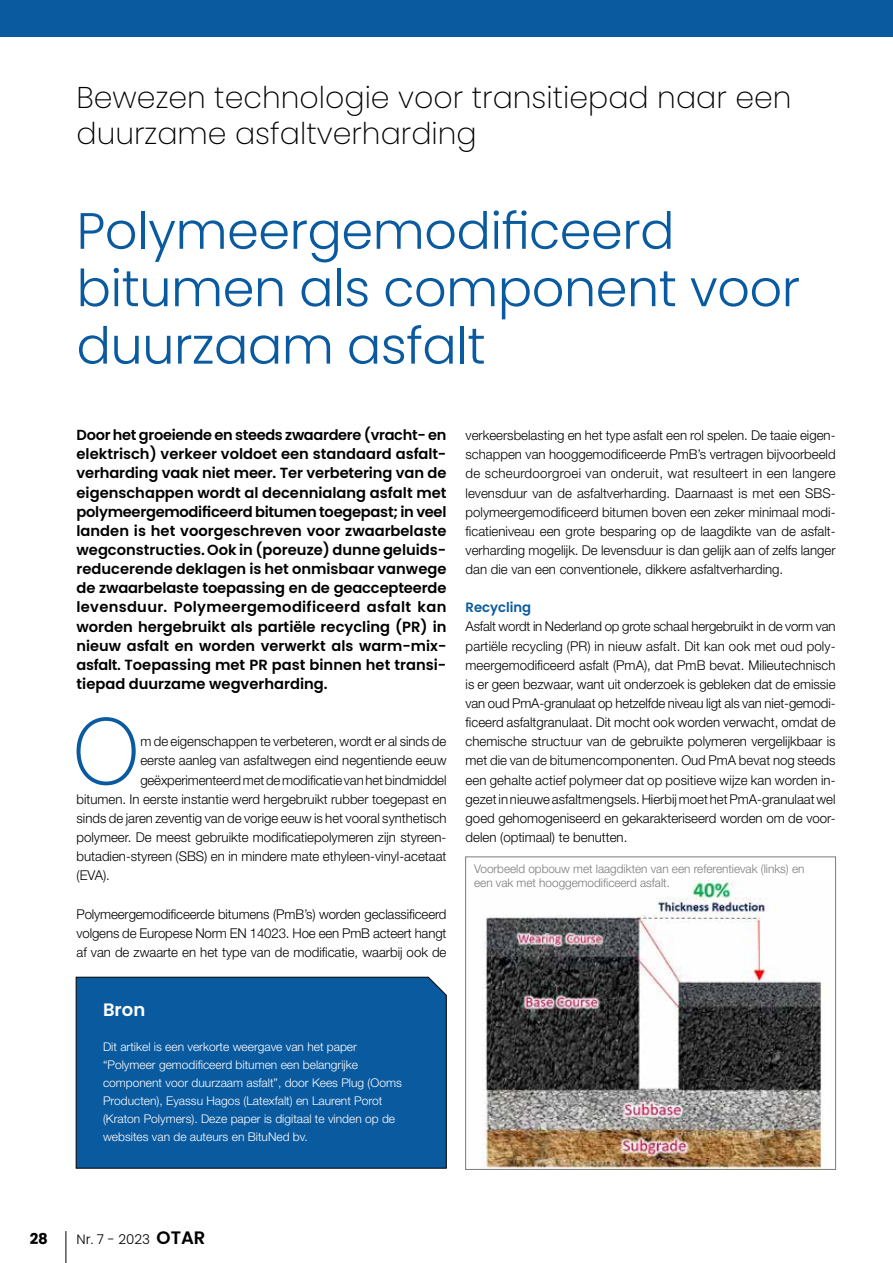
<style>
.page{position:relative;width:893px;height:1263px;background:#fff}
.page>*{position:absolute;margin:0;border:0;box-sizing:border-box;transform-origin:0 0}
.t1{font:200 95.25px "Poppins";color:#0a5aa0;scale:.91 1}
.t2{font:300 51px/57.4px "Poppins";letter-spacing:-.01em;color:#0a5aa0}
.t3{font:200 30px/36px "Poppins";color:#000}
.t4{font:600 18px "Poppins";color:#fff}
.t5{font:700 15px "Poppins";color:#000}
.t6{font:600 14.7px/19.2px "Poppins";color:#000;text-align:justify}
.t7{font:600 14.55px "Poppins";letter-spacing:-.02em;color:#000}
.t8{font:600 14.55px "Poppins";color:#000}
.t9{font:300 13.5px/19.2px "Helvetica Neue LT Std";color:#000;text-align:justify}
.t10{font:300 13.5px "Poppins";color:#000}
.t11{font:600 13.5px "Poppins";color:#0a5aa0}
.t12{font:300 12px/18px "Helvetica Neue LT Std";color:#fff}
.t13{font:300 12px/13.5px "Helvetica Neue LT Std";color:#7b7b7b}
.s1{font-size:14.55px}
.s2{font-weight:600;font-size:18px}
</style>
<div class="page">
<hr style="left:66px;top:1231px;width:1px;height:32px;background:#000">
<div style="left:0;top:0;width:893px;height:36px;background:#0a5aa0"></div>
<div style="left:76px;top:977px;width:371px;height:191px;background:#0a5aa0"></div>
<img style="left:482px;top:880px;width:344px;height:288px">
<div style="left:465px;top:856px;width:371px;height:314px;border:1px solid #7b7b7b"></div>
<h3 class="t3" style="left:77px;top:80px;width:716px">Bewezen technologie voor transitiepad naar een duurzame asfaltverharding</h3>
<h2 class="t2" style="left:77px;top:202px;width:725px">Polymeergemodificeerd bitumen als component voor duurzaam asfalt</h2>
<p class="t7" style="left:77px;top:427px;width:371px">Door het groeiende en steeds zwaardere (vracht- en</p>
<p class="t6" style="left:77px;top:445px;width:371px">elektrisch) verkeer voldoet een standaard asfalt&shy;verharding vaak niet meer. Ter verbetering van de eigenschappen wordt al decennialang asfalt met polymeergemodificeerd bitumen toegepast; in veel landen is het voorgeschreven voor zwaarbelaste wegconstructies. Ook in (poreuze) dunne geluids&shy;reducerende deklagen is het onmisbaar vanwege de zwaarbelaste toepassing en de geaccepteerde levensduur. Polymeergemodificeerd asfalt kan worden hergebruikt als partiële recycling (PR) in</p>
<p class="t8" style="left:77px;top:637px;width:367px">nieuw asfalt en worden verwerkt als warm- mix--</p>
<p class="t6" style="left:77px;top:655px;width:371px"><span class="s1">asfalt.</span> Toepassing met PR past binnen het transi&shy;tiepad duurzame wegverharding.</p>
<h1 class="t1" style="left:72px;top:696px;width:77px">O</h1>
<p class="t9" style="left:140px;top:732px;width:308px">m de eigenschappen te verbeteren, wordt er al sinds de</p>
<p class="t9" style="left:140px;top:751px;width:308px">eerste aanleg van asfaltwegen eind negentiende eeuw</p>
<p class="t9" style="left:140px;top:770px;width:308px">geëxperimenteerd met de modificatie van het bindmiddel</p>
<p class="t9" style="left:77px;top:789px;width:371px">bitumen. In eerste instantie werd hergebruikt rubber toegepast en</p>
<p class="t9" style="left:77px;top:808px;width:371px">sinds de jaren zeventig van de vorige eeuw is het vooral synthetisch</p>
<p class="t9" style="left:77px;top:827px;width:371px">polymeer. De meest gebruikte modificatiepolymeren zijn styreen-</p>
<p class="t9" style="left:77px;top:846px;width:371px">butadien-styreen (SBS) en in mindere mate ethyleen-vinyl-acetaat</p>
<p class="t9" style="left:77px;top:865px;width:35px">(EVA).</p>
<p class="t9" style="left:77px;top:904px;width:371px">Polymeergemodificeerde bitumens (PmB’s) worden geclassificeerd volgens de Europese Norm EN 14023. Hoe een PmB acteert hangt af van de zwaarte en het type van de modificatie, waarbij ook de</p>
<h3 class="t4" style="left:103px;top:999px;width:44px">Bron</h3>
<p class="t12" style="left:103px;top:1037px;width:300px">Dit artikel is een verkorte weergave van het paper “Polymeer gemodificeerd bitumen een belangrijke component voor duurzaam asfalt”, door Kees Plug (Ooms Producten), Eyassu Hagos (Latexfalt) en Laurent Porot (Kraton Polymers). Deze paper is digitaal te vinden op de websites van de auteurs en BituNed bv.</p>
<p class="t9" style="left:466px;top:425px;width:371px">verkeersbelasting en het type asfalt een rol spelen. De taaie eigen&shy;schappen van hooggemodificeerde PmB’s vertragen bijvoorbeeld de scheurdoorgroei van onderuit, wat resulteert in een langere levensduur van de asfaltverharding. Daarnaast is met een SBS&shy;polymeergemodificeerd bitumen boven een zeker minimaal modi&shy;ficatieniveau een grote besparing op de laagdikte van de asfalt&shy;verharding mogelijk. De levensduur is dan gelijk aan of zelfs langer dan die van een conventionele, dikkere asfaltverharding.</p>
<p class="t11" style="left:466px;top:600px;width:67px">Recycling</p>
<p class="t9" style="left:466px;top:617px;width:371px">Asfalt wordt in Nederland op grote schaal hergebruikt in de vorm van partiële recycling (PR) in nieuw asfalt. Dit kan ook met oud poly&shy;meergemodificeerd asfalt (PmA), dat PmB bevat. Milieutechnisch is er geen bezwaar, want uit onderzoek is gebleken dat de emissie van oud PmA-granulaat op hetzelfde niveau ligt als van niet-gemodi&shy;ficeerd asfaltgranulaat. Dit mocht ook worden verwacht, omdat de chemische structuur van de gebruikte polymeren vergelijkbaar is met die van de bitumencomponenten. Oud PmA bevat nog steeds een gehalte actief polymeer dat op positieve wijze kan worden in&shy;gezet in nieuwe asfaltmengsels. Hierbij moet het PmA-granulaat wel goed gehomogeniseerd en gekarakteriseerd worden om de voor&shy;delen (optimaal) te benutten.</p>
<p class="t13" style="left:474px;top:862px;width:332px">Voorbeeld opbouw met laagdikten van een referentievak (links) en een vak met hooggemodificeerd asfalt.</p>
<p class="t5" style="left:30px;top:1230px;width:20px">28</p>
<p class="t10" style="left:77px;top:1231px;width:130px">Nr. 7 - 2023 <span class="s2">OTAR</span></p>
</div>
